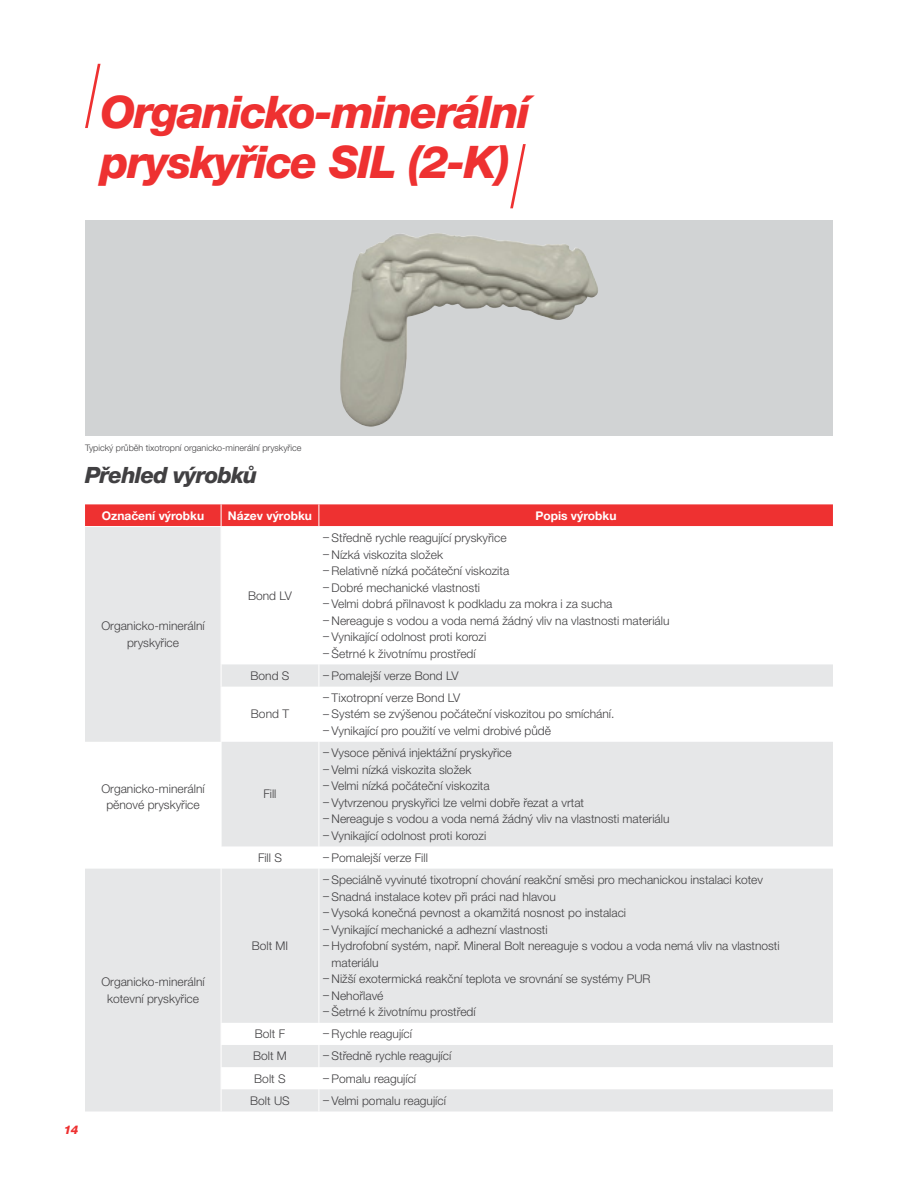
<style>
.page{position:relative;width:918px;height:1188px;background:#fff}
.page>*{position:absolute;margin:0;border:0;box-sizing:border-box;transform-origin:0 0}
.Chapter_Red_EN{font:italic 800 45px/49.5px "Helvetica Neue LT Pro";letter-spacing:-.035em;color:#ee3131}
.Header_Grey{font:italic 800 22.5px "Helvetica Neue LT Pro";letter-spacing:-.035em;color:#414042}
.Table_Contents_45_Li{font:300 12px/16.5px "Helvetica Neue LT Pro";color:#414042;text-align:center}
.Table_Header_75_Bold{font:700 12px "Helvetica Neue LT Pro";color:#fff}
.t1{font:italic 800 12px "Helvetica Neue LT Pro";color:#ee3131}
.Description_Grey{font:300 9px "Helvetica Neue LT Pro";color:#414042}
</style>
<div class="page">
<div style="left:85px;top:220px;width:748px;height:215px;background:#d1d3d4"></div>
<img style="left:340px;top:233px;width:258px;height:194px">
<svg style="left:85px;top:527px;width:748px;height:585px;fill:#e6e7e8"></svg>
<div style="left:85px;top:504px;width:748px;height:22px;background:#ee3131"></div>
<hr style="left:221px;top:527px;width:1px;height:137px;background:#fff">
<hr style="left:319px;top:527px;width:1px;height:137px;background:#fff">
<svg style="left:221px;top:664px;width:1px;height:23px"></svg>
<svg style="left:319px;top:664px;width:1px;height:23px"></svg>
<hr style="left:221px;top:687px;width:1px;height:55px;background:#fff">
<hr style="left:319px;top:687px;width:1px;height:55px;background:#fff">
<hr style="left:221px;top:742px;width:1px;height:104px;background:#fff">
<hr style="left:319px;top:742px;width:1px;height:104px;background:#fff">
<svg style="left:221px;top:846px;width:1px;height:23px"></svg>
<svg style="left:319px;top:846px;width:1px;height:23px"></svg>
<hr style="left:221px;top:869px;width:1px;height:154px;background:#fff">
<hr style="left:319px;top:869px;width:1px;height:154px;background:#fff">
<svg style="left:221px;top:1023px;width:1px;height:89px"></svg>
<svg style="left:319px;top:1023px;width:1px;height:89px"></svg>
<svg style="left:85px;top:64px;width:16px;height:64px"></svg>
<svg style="left:510px;top:144px;width:16px;height:64px"></svg>
<p class="Chapter_Red_EN" style="left:101px;top:87px;width:432px">Organicko-minerální pryskyřice SIL (2-K)</p>
<p class="Description_Grey" style="left:85px;top:442px;width:218px">Typický průběh tixotropní organicko-minerální pryskyřice</p>
<p class="Header_Grey" style="left:85px;top:462px;width:174px">Přehled výrobků</p>
<p class="Table_Header_75_Bold" style="left:102px;top:508px;width:104px">Označení výrobku</p>
<p class="Table_Header_75_Bold" style="left:228px;top:508px;width:86px">Název výrobku</p>
<p class="Table_Header_75_Bold" style="left:535px;top:508px;width:83px">Popis výrobku</p>
<p class="Table_Contents_45_Li" style="left:101px;top:618px;width:105px">Organicko-minerální pryskyřice</p>
<p class="Table_Contents_45_Li" style="left:101px;top:780px;width:105px">Organicko-minerální</p>
<p class="Table_Contents_45_Li" style="left:106px;top:797px;width:95px">pěnové pryskyřice</p>
<p class="Table_Contents_45_Li" style="left:101px;top:973px;width:105px">Organicko-minerální kotevní pryskyřice</p>
<p class="t1" style="left:64px;top:1122px;width:16px">14</p>
<p class="Table_Contents_45_Li" style="left:248px;top:587px;width:45px">Bond LV</p>
<p class="Table_Contents_45_Li" style="left:323px;top:529px;width:185px">– Středně rychle reagující pryskyřice</p>
<p class="Table_Contents_45_Li" style="left:323px;top:546px;width:121px">– Nízká viskozita složek</p>
<p class="Table_Contents_45_Li" style="left:323px;top:562px;width:188px">– Relativně nízká počáteční viskozita</p>
<p class="Table_Contents_45_Li" style="left:323px;top:579px;width:158px">– Dobré mechanické vlastnosti</p>
<p class="Table_Contents_45_Li" style="left:323px;top:595px;width:291px">– Velmi dobrá přilnavost k podkladu za mokra i za sucha</p>
<p class="Table_Contents_45_Li" style="left:323px;top:612px;width:348px">– Nereaguje s vodou a voda nemá žádný vliv na vlastnosti materiálu</p>
<p class="Table_Contents_45_Li" style="left:323px;top:628px;width:165px">– Vynikající odolnost proti korozi</p>
<p class="Table_Contents_45_Li" style="left:323px;top:645px;width:154px">– Šetrné k životnímu prostředí</p>
<p class="Table_Contents_45_Li" style="left:251px;top:667px;width:40px">Bond S</p>
<p class="Table_Contents_45_Li" style="left:323px;top:667px;width:137px">– Pomalejší verze Bond LV</p>
<p class="Table_Contents_45_Li" style="left:251px;top:706px;width:40px">Bond T</p>
<p class="Table_Contents_45_Li" style="left:323px;top:689px;width:139px">– Tixotropní verze Bond LV</p>
<p class="Table_Contents_45_Li" style="left:323px;top:706px;width:293px">– Systém se zvýšenou počáteční viskozitou po smíchání.</p>
<p class="Table_Contents_45_Li" style="left:323px;top:722px;width:229px">– Vynikající pro použití ve velmi drobivé půdě</p>
<p class="Table_Contents_45_Li" style="left:263px;top:786px;width:15px">Fill</p>
<p class="Table_Contents_45_Li" style="left:323px;top:744px;width:190px">– Vysoce pěnivá injektážní pryskyřice</p>
<p class="Table_Contents_45_Li" style="left:323px;top:761px;width:150px">– Velmi nízká viskozita složek</p>
<p class="Table_Contents_45_Li" style="left:323px;top:777px;width:168px">– Velmi nízká počáteční viskozita</p>
<p class="Table_Contents_45_Li" style="left:323px;top:794px;width:263px">– Vytvrzenou pryskyřici lze velmi dobře řezat a vrtat</p>
<p class="Table_Contents_45_Li" style="left:323px;top:810px;width:348px">– Nereaguje s vodou a voda nemá žádný vliv na vlastnosti materiálu</p>
<p class="Table_Contents_45_Li" style="left:323px;top:827px;width:165px">– Vynikající odolnost proti korozi</p>
<p class="Table_Contents_45_Li" style="left:258px;top:849px;width:26px">Fill S</p>
<p class="Table_Contents_45_Li" style="left:323px;top:849px;width:106px">– Pomalejší verze Fill</p>
<p class="Table_Contents_45_Li" style="left:252px;top:937px;width:38px">Bolt MI</p>
<p class="Table_Contents_45_Li" style="left:323px;top:871px;width:441px">– Speciálně vyvinuté tixotropní chování reakční směsi pro mechanickou instalaci kotev</p>
<p class="Table_Contents_45_Li" style="left:323px;top:888px;width:234px">– Snadná instalace kotev při práci nad hlavou</p>
<p class="Table_Contents_45_Li" style="left:323px;top:904px;width:305px">– Vysoká konečná pevnost a okamžitá nosnost po instalaci</p>
<p class="Table_Contents_45_Li" style="left:323px;top:921px;width:226px">– Vynikající mechanické a adhezní vlastnosti</p>
<p class="Table_Contents_45_Li" style="left:332px;top:937px;width:450px;text-align:left;text-indent:-9px">– Hydrofobní systém, např. Mineral Bolt nereaguje s vodou a voda nemá vliv na vlastnosti materiálu</p>
<p class="Table_Contents_45_Li" style="left:323px;top:970px;width:329px">– Nižší exotermická reakční teplota ve srovnání se systémy PUR</p>
<p class="Table_Contents_45_Li" style="left:323px;top:987px;width:62px">– Nehořlavé</p>
<p class="Table_Contents_45_Li" style="left:323px;top:1003px;width:154px">– Šetrné k životnímu prostředí</p>
<p class="Table_Contents_45_Li" style="left:255px;top:1025px;width:32px">Bolt F</p>
<p class="Table_Contents_45_Li" style="left:323px;top:1025px;width:90px">– Rychle reagující</p>
<p class="Table_Contents_45_Li" style="left:253px;top:1048px;width:35px">Bolt M</p>
<p class="Table_Contents_45_Li" style="left:323px;top:1048px;width:130px">– Středně rychle reagující</p>
<p class="Table_Contents_45_Li" style="left:254px;top:1070px;width:33px">Bolt S</p>
<p class="Table_Contents_45_Li" style="left:323px;top:1070px;width:94px">– Pomalu reagující</p>
<p class="Table_Contents_45_Li" style="left:250px;top:1092px;width:41px">Bolt US</p>
<p class="Table_Contents_45_Li" style="left:323px;top:1092px;width:124px">– Velmi pomalu reagující</p>
</div>
